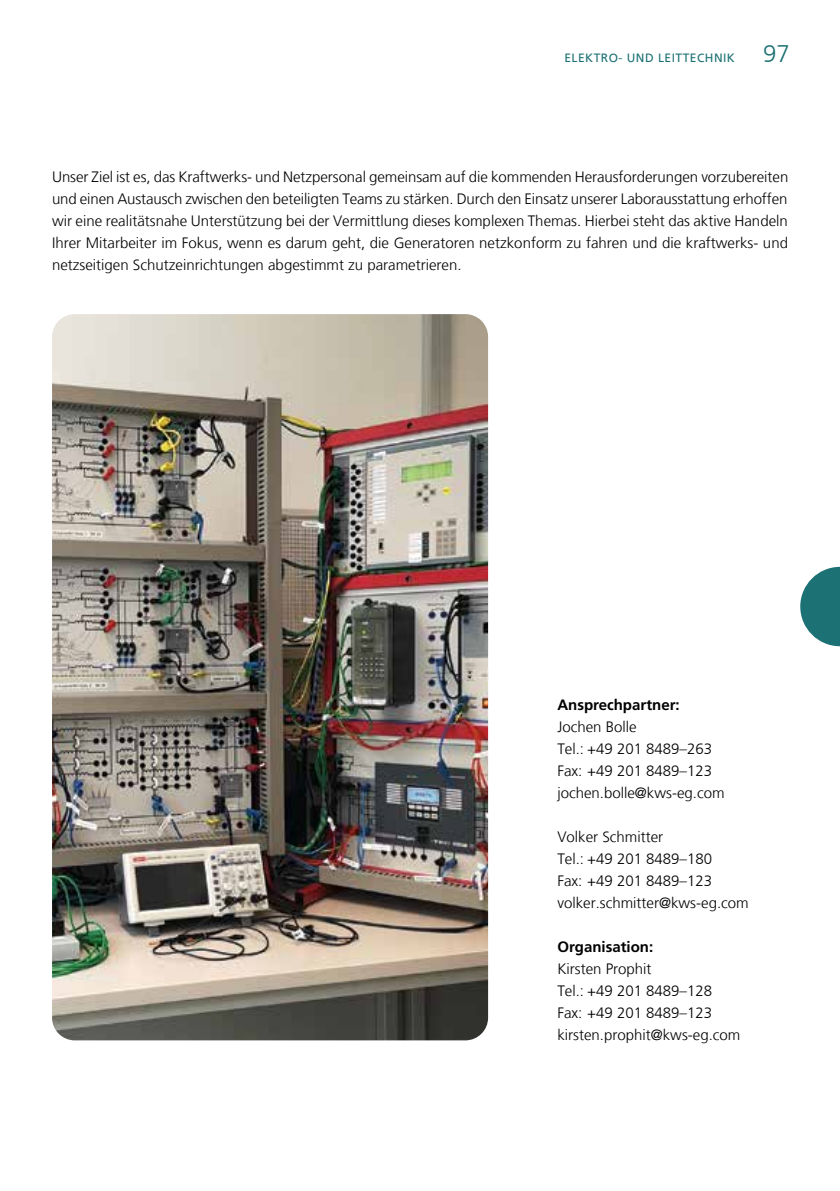
<style>
.page{position:relative;width:840px;height:1191px;background:#fff}
.page>*{position:absolute;margin:0;border:0;box-sizing:border-box;transform-origin:0 0}
.t1{font:300 15px/22px "Frutiger LT";color:#000}
.t2{font:700 15px "Frutiger LT Com";color:#000}
.t3{font:12px "Frutiger LT";letter-spacing:.04em;color:#1c7174}
.s1{font-weight:300;font-size:24px}
</style>
<div class="page">
<svg style="left:800px;top:567px;width:39px;height:79px"></svg>
<img style="left:52px;top:314px;width:436px;height:726px">
<p class="t3" style="left:564px;top:51px;width:227px">ELEKTRO- UND LEITTECHNIK <span class="s1">97</span></p>
<p class="t1" style="left:52px;top:166px;width:737px;text-align:justify">Unser Ziel ist es, das Kraftwerks- und Netzpersonal gemeinsam auf die kommenden Herausforderungen vorzubereiten und einen Austausch zwischen den beteiligten Teams zu stärken. Durch den Einsatz unserer Laborausstattung erhoffen wir eine realitätsnahe Unterstützung bei der Vermittlung dieses komplexen Themas. Hierbei steht das aktive Handeln Ihrer Mitarbeiter im Fokus, wenn es darum geht, die Generatoren netzkonform zu fahren und die kraftwerks- und netzseitigen Schutzeinrichtungen abgestimmt zu parametrieren.</p>
<p class="t2" style="left:557px;top:696px;width:124px">Ansprechpartner:</p>
<p class="t1" style="left:557px;top:716px;width:169px">Jochen Bolle<br>Tel.: +49 201 8489–263<br>Fax: +49 201 8489–123 jochen.bolle@kws-eg.com</p>
<p class="t1" style="left:557px;top:826px;width:193px">Volker Schmitter<br>Tel.: +49 201 8489–180<br>Fax: +49 201 8489–123 volker.schmitter@kws-eg.com</p>
<p class="t2" style="left:557px;top:938px;width:97px">Organisation:</p>
<p class="t1" style="left:557px;top:958px;width:184px">Kirsten Prophit<br>Tel.: +49 201 8489–128<br>Fax: +49 201 8489–123 kirsten.prophit@kws-eg.com</p>
</div>
